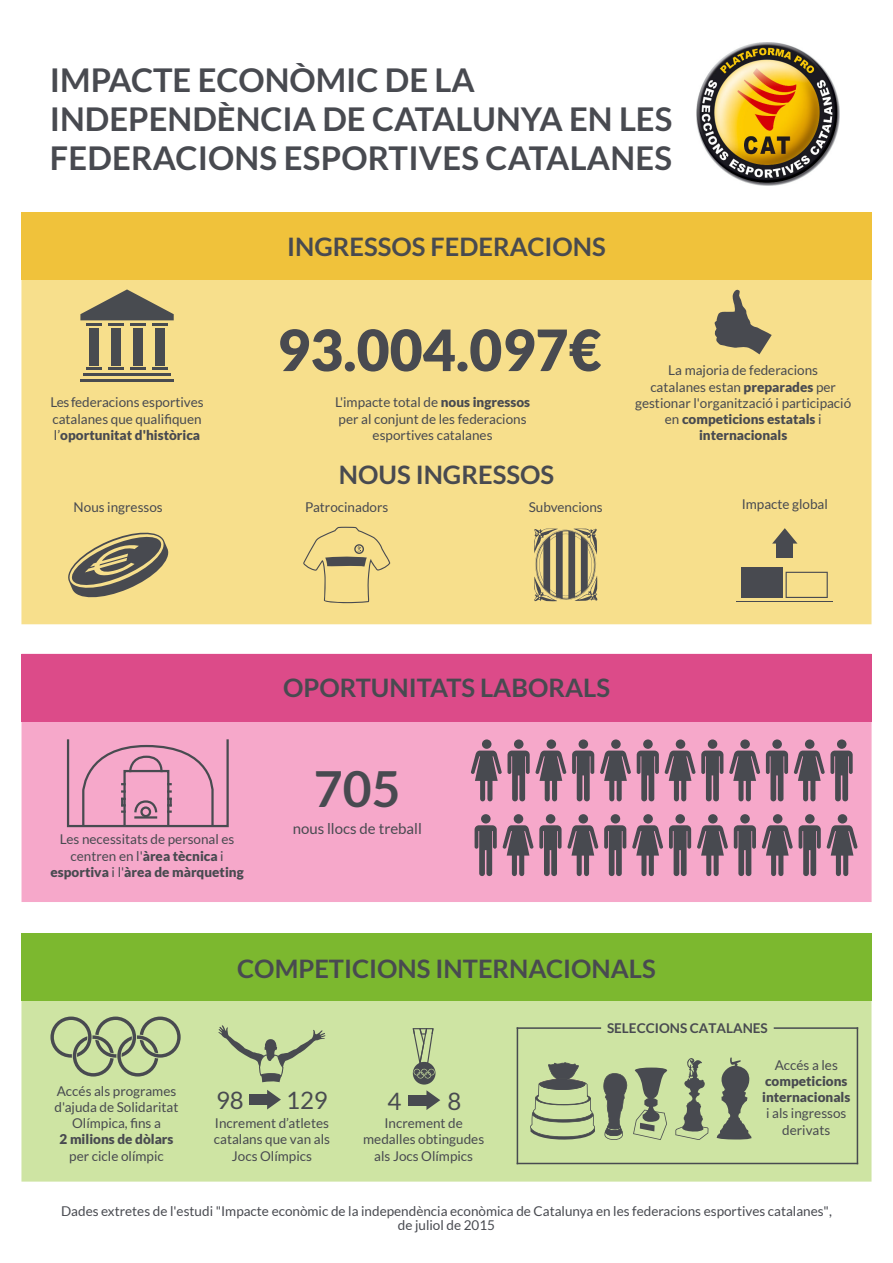
<style>
.page{position:relative;width:893px;height:1263px;background:#fff}
.page>*{position:absolute;margin:0;border:0;box-sizing:border-box;transform-origin:0 0}
.t1{font:900 57px "Lato";color:#484a50}
.t2{font:700 49.8px "Lato";color:#484a50}
.t3{font:700 32.85px/39px "Lato";color:#484a50}
.t4{font:700 25.5px "Lato";color:#484a50}
.t5{font:24px "Lato";color:#484a50}
.t6{font:15px "Lato";color:#484a50}
.t7{font:13.5px/16.2px "Lato";color:#484a50;text-align:center}
.t8{font:900 13.5px/16.2px "Lato";color:#484a50}
.t9{font:700 13.5px "Lato";color:#484a50}
.s1{font-weight:900}
</style>
<div class="page">
<div style="left:21px;top:933px;width:850px;height:248px;background:#cee4a3"></div>
<div style="left:21px;top:933px;width:850px;height:68px;background:#7cb82f"></div>
<svg style="left:413px;top:1028px;width:22px;height:56px"></svg>
<div style="left:408px;top:1095px;width:23px;height:10px;background:#484a50"></div>
<svg style="left:426px;top:1090px;width:14px;height:20px"></svg>
<div style="left:249px;top:1094px;width:23px;height:11px;background:#484a50"></div>
<svg style="left:267px;top:1090px;width:14px;height:19px"></svg>
<svg style="left:218px;top:1025px;width:108px;height:57px"></svg>
<svg style="left:50px;top:1016px;width:131px;height:60px"></svg>
<img style="left:696px;top:42px;width:144px;height:144px">
<div style="left:22px;top:654px;width:850px;height:248px;background:#f6a8ca"></div>
<div style="left:22px;top:654px;width:850px;height:67px;background:#dc4b89"></div>
<svg style="left:572px;top:739px;width:22px;height:62px"></svg>
<svg style="left:471px;top:739px;width:95px;height:62px"></svg>
<svg style="left:637px;top:739px;width:22px;height:62px"></svg>
<svg style="left:600px;top:739px;width:31px;height:62px"></svg>
<svg style="left:701px;top:739px;width:22px;height:62px"></svg>
<svg style="left:665px;top:739px;width:30px;height:62px"></svg>
<svg style="left:766px;top:739px;width:22px;height:62px"></svg>
<svg style="left:729px;top:739px;width:31px;height:62px"></svg>
<svg style="left:794px;top:739px;width:59px;height:62px"></svg>
<svg style="left:475px;top:814px;width:22px;height:62px"></svg>
<svg style="left:503px;top:814px;width:30px;height:62px"></svg>
<svg style="left:604px;top:814px;width:22px;height:62px"></svg>
<svg style="left:539px;top:814px;width:59px;height:62px"></svg>
<svg style="left:669px;top:814px;width:22px;height:62px"></svg>
<svg style="left:632px;top:814px;width:31px;height:62px"></svg>
<svg style="left:734px;top:814px;width:22px;height:62px"></svg>
<svg style="left:697px;top:814px;width:31px;height:62px"></svg>
<svg style="left:799px;top:814px;width:22px;height:62px"></svg>
<svg style="left:762px;top:814px;width:31px;height:62px"></svg>
<svg style="left:827px;top:814px;width:30px;height:62px"></svg>
<div style="left:21px;top:213px;width:850px;height:411px;background:#f7df8c"></div>
<svg style="left:68px;top:532px;width:101px;height:66px"></svg>
<svg style="left:303px;top:527px;width:88px;height:76px"></svg>
<svg style="left:534px;top:528px;width:64px;height:74px"></svg>
<hr style="left:736px;top:601px;width:97px;height:1px;background:#484a50">
<div style="left:742px;top:567px;width:41px;height:31px;background:#484a50"></div>
<svg style="left:786px;top:572px;width:42px;height:26px"></svg>
<div style="left:777px;top:540px;width:16px;height:17px;background:#484a50"></div>
<svg style="left:772px;top:528px;width:25px;height:16px"></svg>
<div style="left:21px;top:213px;width:850px;height:67px;background:#f0c23b"></div>
<hr style="left:80px;top:379px;width:94px;height:3px;background:#484b50">
<hr style="left:84px;top:373px;width:87px;height:3px;background:#484b50">
<hr style="left:86px;top:367px;width:16px;height:3px;background:#484b50">
<hr style="left:86px;top:323px;width:16px;height:3px;background:#484b50">
<div style="left:90px;top:328px;width:9px;height:37px;background:#484b50"></div>
<hr style="left:108px;top:367px;width:16px;height:3px;background:#484b50">
<hr style="left:108px;top:323px;width:16px;height:3px;background:#484b50">
<div style="left:112px;top:328px;width:9px;height:37px;background:#484b50"></div>
<hr style="left:130px;top:367px;width:16px;height:3px;background:#484b50">
<hr style="left:130px;top:323px;width:16px;height:3px;background:#484b50">
<div style="left:133px;top:328px;width:10px;height:37px;background:#484b50"></div>
<hr style="left:152px;top:367px;width:16px;height:3px;background:#484b50">
<hr style="left:152px;top:323px;width:16px;height:3px;background:#484b50">
<div style="left:155px;top:328px;width:9px;height:37px;background:#484b50"></div>
<svg style="left:80px;top:289px;width:94px;height:31px"></svg>
<svg style="left:715px;top:290px;width:57px;height:64px"></svg>
<div style="left:67px;top:739px;width:162px;height:88px;border:2px solid #484b50"></div>
<svg style="left:81px;top:744px;width:135px;height:83px"></svg>
<hr style="left:135px;top:816px;width:21px;height:2px;background:#484b50">
<svg style="left:633px;top:1067px;width:34px;height:73px"></svg>
<svg style="left:603px;top:1073px;width:24px;height:67px"></svg>
<svg style="left:530px;top:1062px;width:65px;height:78px"></svg>
<svg style="left:675px;top:1058px;width:33px;height:82px"></svg>
<svg style="left:717px;top:1057px;width:35px;height:83px"></svg>
<hr style="left:774px;top:1027px;width:83px;height:2px;background:#484b50">
<hr style="left:517px;top:1027px;width:83px;height:2px;background:#484b50">
<hr style="left:857px;top:1028px;width:1px;height:135px;background:#484b50">
<hr style="left:517px;top:1163px;width:340px;height:1px;background:#484b50">
<hr style="left:517px;top:1028px;width:1px;height:135px;background:#484b50">
<h3 class="t3" style="left:50px;top:62px;width:624px">IMPACTE ECONÒMIC DE LA<br>INDEPENDÈNCIA DE CATALUNYA EN LES<br>FEDERACIONS ESPORTIVES CATALANES</h3>
<p class="t7" style="left:50px;top:395px;width:155px;text-align:left">Les federacions esportives catalanes que qualifiquen l’<span class="s1">oportunitat d'històrica</span></p>
<h3 class="t4" style="left:287px;top:235px;width:320px">INGRESSOS FEDERACIONS</h3>
<h1 class="t1" style="left:277px;top:325px;width:326px">93.004.097€</h1>
<p class="t7" style="left:335px;top:395px;width:197px">L'impacte total de <span class="s1">nous ingressos </span>per al conjunt de les federacions esportives catalanes</p>
<h3 class="t4" style="left:339px;top:463px;width:217px">NOUS INGRESSOS</h3>
<p class="t7" style="left:635px;top:363px;width:218px">La majoria de federacions<br>catalanes estan <span class="s1">preparades</span> per gestionar l'organització i participació en <span class="s1">competicions estatals</span> i <span class="s1">internacionals</span></p>
<p class="t7" style="left:74px;top:500px;width:91px">Nous ingressos</p>
<p class="t7" style="left:305px;top:500px;width:85px">Patrocinadors</p>
<p class="t7" style="left:529px;top:500px;width:75px">Subvencions</p>
<p class="t7" style="left:742px;top:497px;width:88px">Impacte global</p>
<h3 class="t4" style="left:283px;top:677px;width:329px">OPORTUNITATS LABORALS</h3>
<p class="t7" style="left:51px;top:832px;width:195px">Les necessitats de personal es centren en l'<span class="s1">àrea tècnica</span> i <span class="s1">esportiva</span> i l'<span class="s1">àrea de màrqueting</span></p>
<h2 class="t2" style="left:314px;top:767px;width:88px">705</h2>
<p class="t6" style="left:293px;top:822px;width:131px">nous llocs de treball</p>
<h3 class="t4" style="left:237px;top:957px;width:420px">COMPETICIONS INTERNACIONALS</h3>
<p class="t7" style="left:55px;top:1083px;width:125px">Accés als programes d'ajuda de Solidaritat<br>Olímpica, fins a</p>
<p class="t8" style="left:60px;top:1132px;width:115px">2 milions de dòlars</p>
<p class="t7" style="left:69px;top:1148px;width:96px">per cicle olímpic</p>
<h3 class="t5" style="left:216px;top:1090px;width:29px">98</h3>
<h3 class="t5" style="left:286px;top:1090px;width:43px">129</h3>
<p class="t7" style="left:214px;top:1116px;width:118px">Increment d’atletes catalans que van als<br>Jocs Olímpics</p>
<h3 class="t5" style="left:387px;top:1090px;width:15px">4</h3>
<h3 class="t5" style="left:447px;top:1090px;width:15px">8</h3>
<p class="t7" style="left:363px;top:1116px;width:122px">Increment de medalles obtingudes als Jocs Olímpics</p>
<p class="t9" style="left:607px;top:1022px;width:162px">SELECCIONS CATALANES</p>
<p class="t7" style="left:775px;top:1057px;width:65px">Accés a les</p>
<p class="t8" style="left:762px;top:1074px;width:90px">competicions internacionals</p>
<p class="t7" style="left:766px;top:1106px;width:82px">i als ingressos derivats</p>
<p class="t7" style="left:61px;top:1205px;width:772px;line-height:13.5px">Dades extretes de l'estudi "Impacte econòmic de la independència econòmica de Catalunya en les federacions esportives catalanes", de juliol de 2015</p>
</div>
